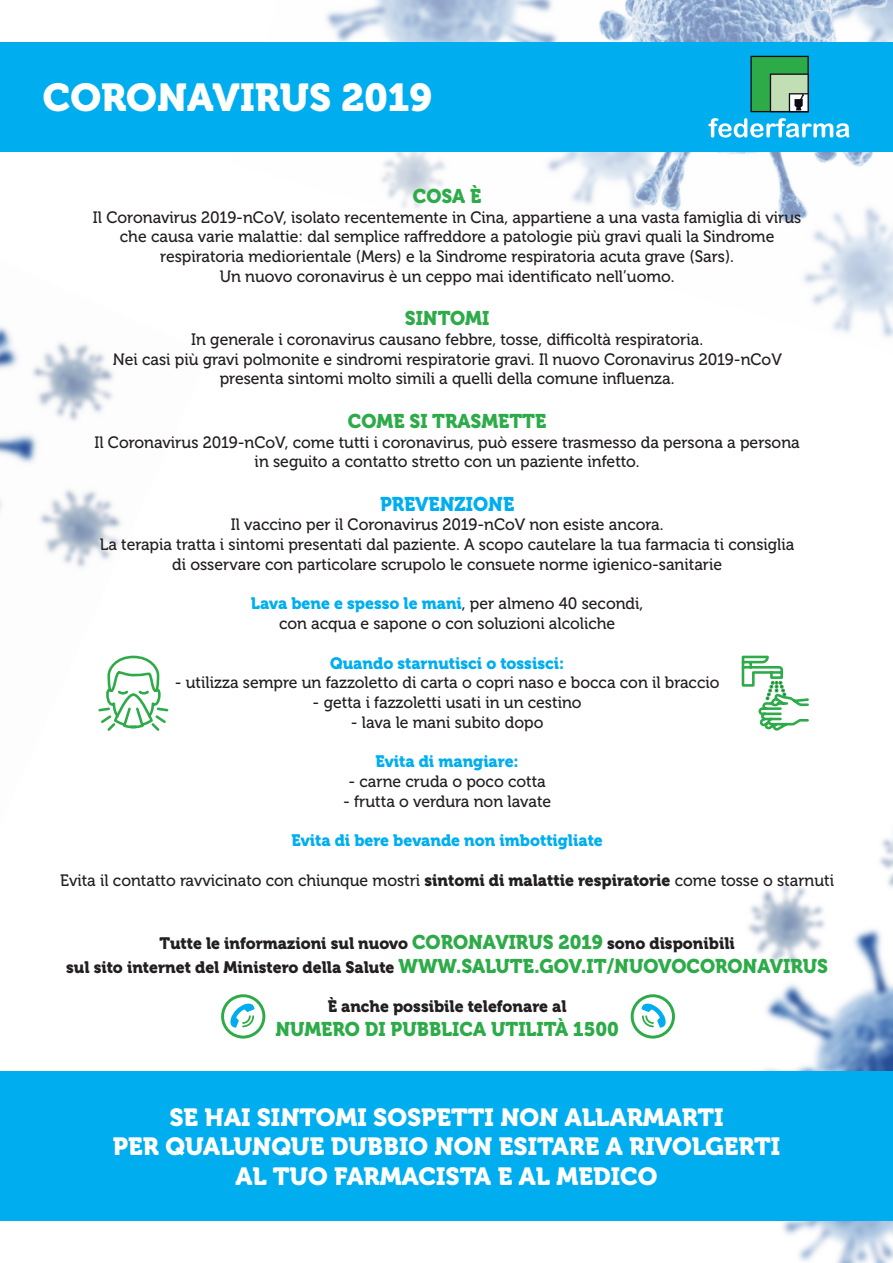
<style>
.page{position:relative;width:893px;height:1263px;background:#fff}
.page>*{position:absolute;margin:0;border:0;box-sizing:border-box;transform-origin:0 0}
.t1{font:38.7px "Museo 900";color:#fff}
.t2{font:24.6px "Museo 900";color:#fff}
.t3{font:19.8px "Museo 900";color:#2eab49;scale:.96 1}
.t4{font:19.8px "Museo 900";color:#00aeef;scale:.96 1}
.t5{font:16.5px "Museo 500";color:#231f20;scale:.96 1}
.t6{font:16.5px "Museo 900";color:#231f20;scale:.96 1}
.t7{font:16.5px "Museo 900";color:#00aeef;scale:.96 1}
.s1{font-family:"Museo 500";color:#231f20}
.s2{font-family:"Museo 900"}
.s3{font-size:19.8px;color:#2eab49}
</style>
<div class="page">
<img style="left:0;top:326px;width:121px;height:242px">
<img style="left:230px;top:0;width:663px;height:338px">
<img style="left:705px;top:838px;width:188px;height:425px">
<div style="left:0;top:42px;width:893px;height:109px;background:#00aeef"></div>
<div style="left:0;top:1071px;width:893px;height:149px;background:#00aeef"></div>
<svg style="left:708px;top:118px;width:141px;height:20px"></svg>
<svg style="left:750px;top:56px;width:59px;height:56px;background:#60a66d"></svg>
<svg style="left:98px;top:655px;width:71px;height:76px"></svg>
<svg style="left:741px;top:655px;width:68px;height:76px"></svg>
<svg style="left:229px;top:1002px;width:26px;height:26px"></svg>
<div style="left:221px;top:994px;width:44px;height:44px;border:3px solid #2eab49;border-radius:50%"></div>
<svg style="left:641px;top:1002px;width:26px;height:26px"></svg>
<div style="left:631px;top:994px;width:44px;height:44px;border:3px solid #2eab49;border-radius:50%"></div>
<p class="t1" style="left:43px;top:76px;width:391px">CORONAVIRUS 2019</p>
<p class="t3" style="left:413px;top:185px;width:73px">COSA È</p>
<p class="t5" style="left:93px;top:208px;width:739px">Il Coronavirus 2019-nCoV, isolato recentemente in Cina, appartiene a una vasta famiglia di virus</p>
<p class="t5" style="left:120px;top:228px;width:683px">che causa varie malattie: dal semplice raffreddore a patologie più gravi quali la Sindrome</p>
<p class="t5" style="left:160px;top:247px;width:599px">respiratoria mediorientale (Mers) e la Sindrome respiratoria acuta grave (Sars).</p>
<p class="t5" style="left:220px;top:267px;width:475px">Un nuovo coronavirus è un ceppo mai identificato nell’uomo.</p>
<p class="t3" style="left:405px;top:307px;width:89px">SINTOMI</p>
<p class="t5" style="left:191px;top:330px;width:535px">In generale i coronavirus causano febbre, tosse, difficoltà respiratoria.</p>
<p class="t5" style="left:113px;top:350px;width:698px">Nei casi più gravi polmonite e sindromi respiratorie gravi. Il nuovo Coronavirus 2019-nCoV</p>
<p class="t5" style="left:220px;top:370px;width:475px">presenta sintomi molto simili a quelli della comune influenza.</p>
<p class="t3" style="left:348px;top:410px;width:208px">COME SI TRASMETTE</p>
<p class="t5" style="left:94px;top:433px;width:736px">Il Coronavirus 2019-nCoV, come tutti i coronavirus, può essere trasmesso da persona a persona</p>
<p class="t5" style="left:255px;top:453px;width:402px">in seguito a contatto stretto con un paziente infetto.</p>
<p class="t4" style="left:380px;top:493px;width:141px">PREVENZIONE</p>
<p class="t5" style="left:231px;top:516px;width:452px">Il vaccino per il Coronavirus 2019-nCoV non esiste ancora.</p>
<p class="t5" style="left:100px;top:535px;width:725px">La terapia tratta i sintomi presentati dal paziente. A scopo cautelare la tua farmacia ti consiglia</p>
<p class="t5" style="left:172px;top:555px;width:574px">di osservare con particolare scrupolo le consuete norme igienico-sanitarie</p>
<p class="t7" style="left:251px;top:594px;width:410px">Lava bene e spesso le mani<span class="s1">, per almeno 40 secondi,</span></p>
<p class="t5" style="left:279px;top:614px;width:352px">con acqua e sapone o con soluzioni alcoliche</p>
<p class="t7" style="left:330px;top:653px;width:245px">Quando starnutisci o tossisci:</p>
<p class="t5" style="left:175px;top:674px;width:569px">- utilizza sempre un fazzoletto di carta o copri naso e bocca con il braccio</p>
<p class="t5" style="left:313px;top:693px;width:282px">- getta i fazzoletti usati in un cestino</p>
<p class="t5" style="left:351px;top:713px;width:202px">- lava le mani subito dopo</p>
<p class="t7" style="left:376px;top:752px;width:151px">Evita di mangiare:</p>
<p class="t5" style="left:348px;top:772px;width:207px">- carne cruda o poco cotta</p>
<p class="t5" style="left:343px;top:792px;width:218px">- frutta o verdura non lavate</p>
<p class="t7" style="left:291px;top:831px;width:326px">Evita di bere bevande non imbottigliate</p>
<p class="t5" style="left:60px;top:871px;width:808px">Evita il contatto ravvicinato con chiunque mostri <span class="s2">sintomi di malattie respiratorie</span> come tosse o starnuti</p>
<p class="t6" style="left:159px;top:934px;width:601px">Tutte le informazioni sul nuovo <span class="s3">CORONAVIRUS 2019</span> sono disponibili</p>
<p class="t6" style="left:66px;top:957px;width:795px">sul sito internet del Ministero della Salute <span class="s3">WWW.SALUTE.GOV.IT/NUOVOCORONAVIRUS</span></p>
<p class="t6" style="left:328px;top:997px;width:250px">È anche possibile telefonare al</p>
<p class="t3" style="left:275px;top:1017px;width:359px">NUMERO DI PUBBLICA UTILITÀ 1500</p>
<p class="t2" style="left:169px;top:1103px;width:556px">SE HAI SINTOMI SOSPETTI NON ALLARMARTI</p>
<p class="t2" style="left:113px;top:1132px;width:669px">PER QUALUNQUE DUBBIO NON ESITARE A RIVOLGERTI</p>
<p class="t2" style="left:236px;top:1162px;width:423px">AL TUO FARMACISTA E AL MEDICO</p>
</div>
